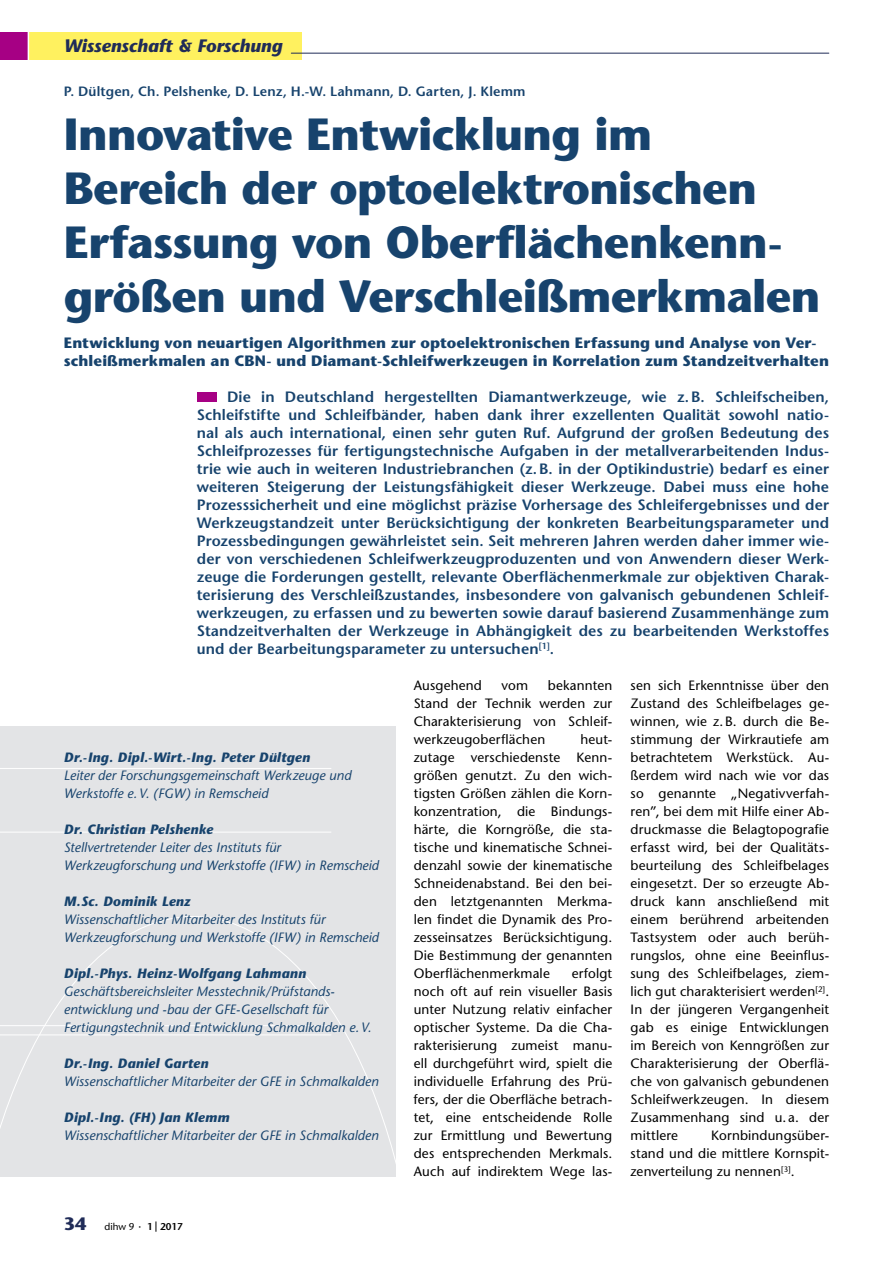
<style>
.page{position:relative;width:893px;height:1263px;background:#fff}
.page>*{position:absolute;margin:0;border:0;box-sizing:border-box;transform-origin:0 0}
.t1{font:700 45px/54px "Stone Sans";letter-spacing:-.015em;color:#17436d}
.t2{font:italic 700 18px "Stone Sans";color:#202c58}
.t3{font:600 15px/18px "Stone Sans";letter-spacing:.005em;color:#17436d;text-align:justify}
.t4{font:700 15px/18px "Stone Sans";letter-spacing:.005em;color:#17436d}
.t5{font:13.5px/18px "Stone Sans";letter-spacing:.01em;color:#000;text-align:justify}
.t6{font:italic 13.5px/18px "Stone Sans";color:#17436d}
.t7{font:600 13.5px "Stone Sans";letter-spacing:.01em;color:#17436d}
.t8{font:9.9px "Stone Sans";color:#000}
.s1{font-weight:700}
.s2{font-weight:700;font-size:18px;color:#202c58}
.s3{font-size:12px}
.s4{font-weight:600}
</style>
<div class="page">
<div style="left:0;top:32px;width:301px;height:28px;background:#fff15f"></div>
<hr style="left:291px;top:53px;width:538px;height:1px;background:#202c58">
<div style="left:0;top:32px;width:28px;height:28px;background:#a60084"></div>
<hr style="left:28px;top:16px;width:1px;height:57px;background:#fff">
<div style="left:0;top:726px;width:395px;height:450px;background:#e3e4e6"></div>
<hr style="left:0;top:768px;width:331px;height:1px;background:#fff">
<hr style="left:0;top:832px;width:331px;height:1px;background:#fff">
<svg style="left:0;top:916px;width:395px;height:244px"></svg>
<div style="left:197px;top:392px;width:20px;height:10px;background:#a60084"></div>
<p class="t2" style="left:64px;top:34px;width:220px">Wissenschaft &amp; Forschung</p>
<p class="t7" style="left:64px;top:83px;width:463px">P. Dültgen, Ch. Pelshenke, D. Lenz, H.-W. Lahmann, D. Garten, J. Klemm</p>
<p class="t1" style="left:64px;top:107px;width:758px">Innovative Entwicklung im<br>Bereich der optoelektronischen<br>Erfassung von Oberflächenkenn&shy;größen und Verschleißmerkmalen</p>
<p class="t4" style="left:64px;top:334px;width:767px">Entwicklung von neuartigen Algorithmen zur optoelektronischen Erfassung und Analyse von Ver&shy;schleißmerkmalen an CBN- und Diamant-Schleifwerkzeugen in Korrelation zum Standzeitverhalten</p>
<p class="t3" style="left:197px;top:388px;width:634px;text-indent:30px">Die in Deutschland hergestellten Diamantwerkzeuge, wie z.B. Schleifscheiben, Schleifstifte und Schleifbänder, haben dank ihrer exzellenten Qualität sowohl natio&shy;nal als auch international, einen sehr guten Ruf. Aufgrund der großen Bedeutung des Schleifprozesses für fertigungstechnische Aufgaben in der metallverarbeitenden Indus&shy;trie wie auch in weiteren Industriebranchen (z.B. in der Optikindustrie) bedarf es einer weiteren Steigerung der Leistungsfähigkeit dieser Werkzeuge. Dabei muss eine hohe Prozesssicherheit und eine möglichst präzise Vorhersage des Schleifergebnisses und der Werkzeugstandzeit unter Berücksichtigung der konkreten Bearbeitungsparameter und Prozessbedingungen gewährleistet sein. Seit mehreren Jahren werden daher immer wie&shy;der von verschiedenen Schleifwerkzeugproduzenten und von Anwendern dieser Werk&shy;zeuge die Forderungen gestellt, relevante Oberflächenmerkmale zur objektiven Charak&shy;terisierung des Verschleißzustandes, insbesondere von galvanisch gebundenen Schleif&shy;werkzeugen, zu erfassen und zu bewerten sowie darauf basierend Zusammenhänge zum Standzeitverhalten der Werkzeuge in Abhängigkeit des zu bearbeitenden Werkstoffes und der Bearbeitungsparameter zu untersuchen<sup>[1]</sup>.</p>
<p class="t5" style="left:631px;top:676px;width:200px">sen sich Erkenntnisse über den Zustand des Schleifbelages ge&shy;winnen, wie z.B. durch die Be&shy;stimmung der Wirkrautiefe am betrachtetem Werkstück. Au&shy;ßerdem wird nach wie vor das so genannte „Negativverfah&shy;ren”, bei dem mit Hilfe einer Ab&shy;druckmasse die Belagtopografie erfasst wird, bei der Qualitäts&shy;beurteilung des Schleifbelages eingesetzt. Der so erzeugte Ab&shy;druck kann anschließend mit einem berührend arbeitenden Tastsystem oder auch berüh&shy;rungslos, ohne eine Beeinflus&shy;sung des Schleifbelages, ziem&shy;lich gut charakterisiert werden<sup>[2]</sup>.<br>In der jüngeren Vergangenheit gab es einige Entwicklungen im Bereich von Kenngrößen zur Charakterisierung der Oberflä&shy;che von galvanisch gebundenen Schleifwerkzeugen. In diesem Zusammenhang sind u. a. der mittlere</p>
<p class="t5" style="left:414px;top:676px;width:70px">Ausgehend</p>
<p class="t5" style="left:502px;top:676px;width:28px">vom</p>
<p class="t5" style="left:414px;top:676px;width:200px;text-indent:134px">bekannten Stand der Technik werden zur Charakterisierung von Schleif&shy;werkzeugoberflächen</p>
<p class="t5" style="left:414px;top:730px;width:200px;text-indent:167px">heut&shy;zutage verschiedenste Kenn&shy;größen genutzt. Zu den wich&shy;tigsten Größen zählen die Korn&shy;konzentration, die Bindungs&shy;härte, die Korngröße, die sta&shy;tische und kinematische Schnei&shy;denzahl sowie der kinematische Schneidenabstand. Bei den bei&shy;den letztgenannten Merkma&shy;len findet die Dynamik des Pro&shy;zesseinsatzes Berücksichtigung.<br>Die Bestimmung der genannten Oberflächenmerkmale</p>
<p class="t6" style="left:64px;top:748px;width:289px"><span class="s1">Dr.-Ing. Dipl.-Wirt.-Ing. Peter Dültgen<br></span>Leiter der Forschungsgemeinschaft Werkzeuge und<br>Werkstoffe e.V. (FGW) in Remscheid</p>
<p class="t6" style="left:64px;top:820px;width:317px"><span class="s1">Dr. Christian Pelshenke<br></span>Stellvertretender Leiter des Instituts für<br>Werkzeugforschung und Werkstoffe (IFW) in Remscheid</p>
<p class="t6" style="left:64px;top:892px;width:317px"><span class="s1">M.Sc. Dominik Lenz<br></span>Wissenschaftlicher Mitarbeiter des Instituts für<br>Werkzeugforschung und Werkstoffe (IFW) in Remscheid</p>
<p class="t6" style="left:64px;top:964px;width:309px"><span class="s1">Dipl.-Phys. Heinz-Wolfgang Lahmann </span>Geschäftsbereichsleiter Messtechnik/Prüfstands&shy;entwicklung und -bau der GFE-Gesellschaft für Fertigungstechnik und Entwicklung Schmalkalden e.V.</p>
<p class="t6" style="left:64px;top:1054px;width:316px"><span class="s1">Dr.-Ing. Daniel Garten<br></span>Wissenschaftlicher Mitarbeiter der GFE in Schmalkalden</p>
<p class="t6" style="left:64px;top:1108px;width:316px"><span class="s1">Dipl.-Ing. (FH) Jan Klemm<br></span>Wissenschaftlicher Mitarbeiter der GFE in Schmalkalden</p>
<p class="t5" style="left:414px;top:964px;width:200px;text-indent:158px">erfolgt noch oft auf rein visueller Basis unter Nutzung relativ einfacher optischer Systeme. Da die Cha&shy;rakterisierung zumeist manu&shy;ell durchgeführt wird, spielt die individuelle Erfahrung des Prü&shy;fers, der die Oberfläche betrach&shy;tet, eine entscheidende Rolle zur Ermittlung und Bewertung des entsprechenden Merkmals.<br>Auch auf indirektem Wege las-</p>
<p class="t5" style="left:631px;top:1126px;width:200px;text-indent:81px">Kornbindungsüber&shy;stand und die mittlere Kornspit&shy;zenverteilung zu nennen<sup>[3]</sup>.</p>
<p class="t8" style="left:64px;top:1221px;width:121px"><span class="s2">34</span> dihw 9 <span class="s3">·</span> <span class="s4">1 2017</span></p>
</div>
